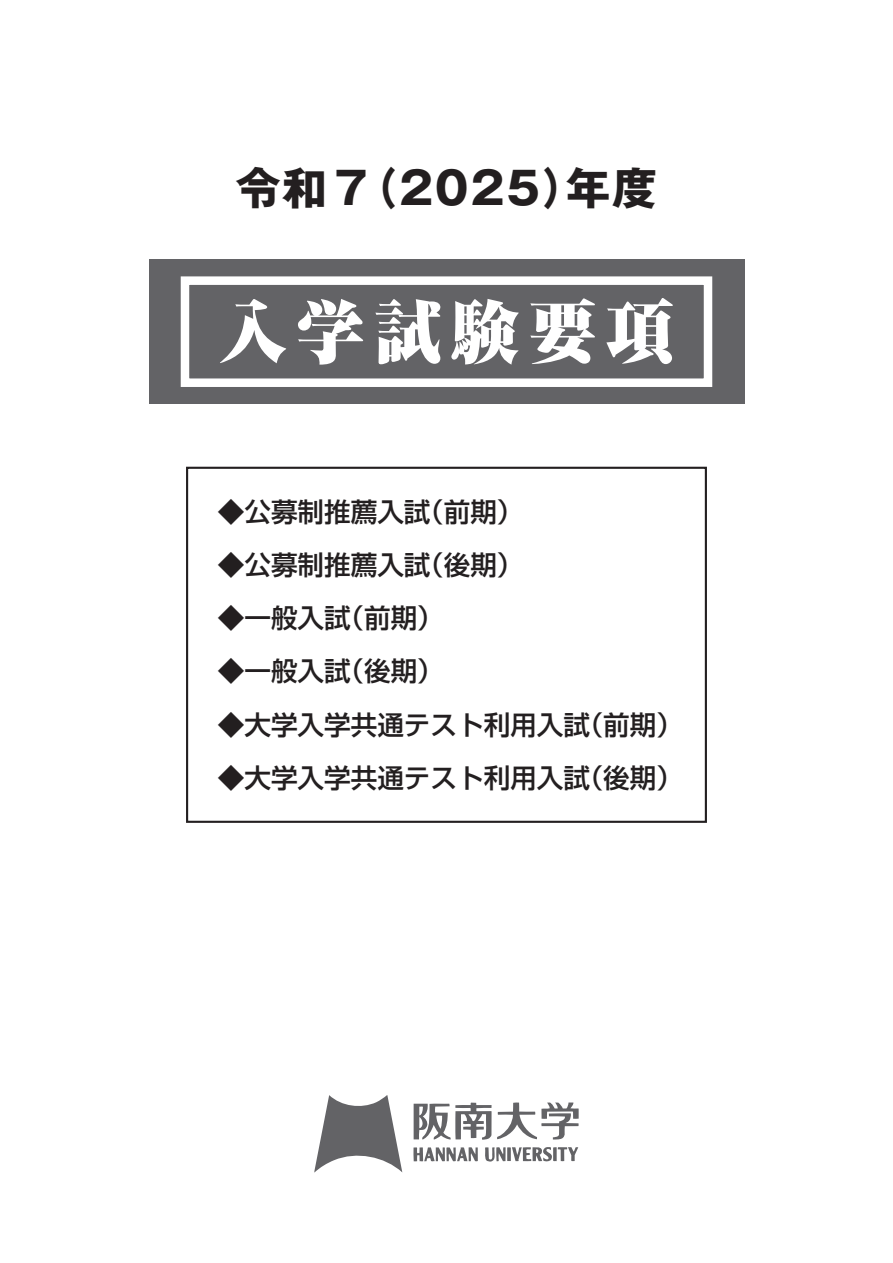
<style>
.page{position:relative;width:893px;height:1263px;background:#fff}
.page>*{position:absolute;margin:0;border:0;box-sizing:border-box;transform-origin:0 0}
.t1{font:900 67.65px "Ryumin Pr 6";letter-spacing:.145em;color:#fff}
.t2{font:700 44.7px "Gothic MB101 Pr 6";letter-spacing:.04em;color:#231f20}
.t3{font:500 26.55px "Shin Go Pr 6";color:#231f20}
</style>
<div class="page">
<div style="left:149px;top:259px;width:595px;height:145px;background:#636366"></div>
<div style="left:181px;top:276px;width:531px;height:111px;border:9px solid #fff"></div>
<svg style="left:314px;top:1095px;width:88px;height:77px"></svg>
<svg style="left:414px;top:1102px;width:165px;height:38px"></svg>
<svg style="left:485px;top:1147px;width:93px;height:15px"></svg>
<svg style="left:413px;top:1147px;width:65px;height:15px"></svg>
<div style="left:186px;top:467px;width:521px;height:356px;border:2px solid #231f20"></div>
<h2 class="t2" style="left:236px;top:151px;width:423px">令和７（2025）年度</h2>
<h1 class="t1" style="left:219px;top:278px;width:456px">入学試験要項</h1>
<p class="t3" style="left:218px;top:490px;width:307px">◆公募制推薦入試（前期）</p>
<p class="t3" style="left:218px;top:543px;width:307px">◆公募制推薦入試（後期）</p>
<p class="t3" style="left:218px;top:596px;width:227px">◆一般入試（前期）</p>
<p class="t3" style="left:218px;top:649px;width:227px">◆一般入試（後期）</p>
<p class="t3" style="left:218px;top:703px;width:467px">◆大学入学共通テスト利用入試（前期）</p>
<p class="t3" style="left:218px;top:756px;width:467px">◆大学入学共通テスト利用入試（後期）</p>
</div>
